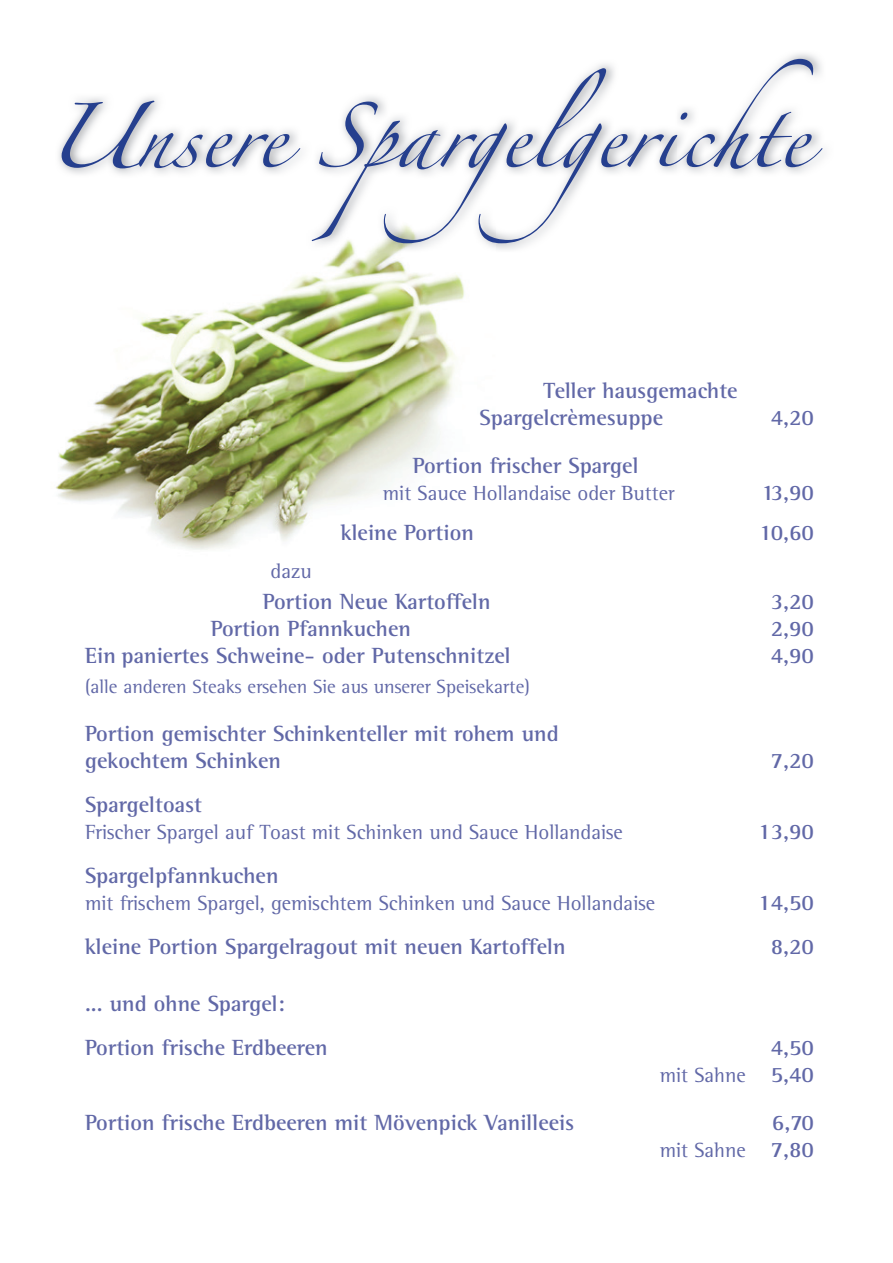
<style>
.page{position:relative;width:893px;height:1263px;background:#fff}
.page>*{position:absolute;margin:0;border:0;box-sizing:border-box;transform-origin:0 0}
.t1{font:58.5px "Zapfino";color:#253f8e}
.t2{font:700 22.5px/27px "Rotis Semi Serif";color:#6168a7}
.t3{font:21px "Rotis Semi Serif";color:#6168a7}
.t4{font:19.5px "Rotis Semi Serif";color:#6168a7}
.s1{font-weight:700;font-size:22.5px}
</style>
<div class="page">
<img style="left:56px;top:252px;width:409px;height:298px">
<img style="left:311px;top:220px;width:184px;height:32px">
<h1 class="t1" style="left:45px;top:112px;width:770px">Unsere Spargelgerichte</h1>
<p class="t2" style="left:480px;top:377px;width:260px;text-indent:64px">Teller hausgemachte<br>Spargelcrèmesuppe</p>
<p class="t2" style="left:771px;top:404px;width:45px">4,20</p>
<p class="t2" style="left:413px;top:452px;width:227px">Portion frischer Spargel</p>
<p class="t3" style="left:383px;top:481px;width:293px">mit Sauce Hollandaise oder Butter</p>
<p class="t2" style="left:761px;top:479px;width:54px">13,90</p>
<p class="t2" style="left:341px;top:519px;width:135px">kleine Portion</p>
<p class="t2" style="left:759px;top:519px;width:57px">10,60</p>
<p class="t3" style="left:271px;top:559px;width:43px">dazu</p>
<p class="t2" style="left:263px;top:588px;width:229px">Portion Neue Kartoffeln</p>
<p class="t2" style="left:771px;top:588px;width:45px">3,20</p>
<p class="t2" style="left:211px;top:615px;width:202px">Portion Pfannkuchen</p>
<p class="t2" style="left:771px;top:615px;width:45px">2,90</p>
<p class="t2" style="left:85px;top:642px;width:427px">Ein paniertes Schweine- oder Putenschnitzel</p>
<p class="t2" style="left:771px;top:642px;width:45px">4,90</p>
<p class="t4" style="left:85px;top:675px;width:446px">(alle anderen Steaks ersehen Sie aus unserer Speisekarte)</p>
<p class="t2" style="left:85px;top:720px;width:475px">Portion gemischter Schinkenteller mit rohem und gekochtem Schinken</p>
<p class="t2" style="left:771px;top:747px;width:45px">7,20</p>
<p class="t2" style="left:85px;top:791px;width:119px">Spargeltoast</p>
<p class="t3" style="left:85px;top:820px;width:539px">Frischer Spargel auf Toast mit Schinken und Sauce Hollandaise</p>
<p class="t2" style="left:758px;top:818px;width:57px">13,90</p>
<p class="t2" style="left:85px;top:862px;width:195px">Spargelpfannkuchen</p>
<p class="t3" style="left:85px;top:891px;width:572px">mit frischem Spargel, gemischtem Schinken und Sauce Hollandaise</p>
<p class="t2" style="left:758px;top:889px;width:57px">14,50</p>
<p class="t2" style="left:85px;top:933px;width:482px">kleine Portion Spargelragout mit neuen Kartoffeln</p>
<p class="t2" style="left:771px;top:933px;width:45px">8,20</p>
<p class="t2" style="left:85px;top:981px;width:244px;line-height:44px">... und ohne Spargel:<br>Portion frische Erdbeeren</p>
<p class="t2" style="left:771px;top:1033px;width:45px">4,50</p>
<p class="t3" style="left:660px;top:1062px;width:156px">mit Sahne <span class="s1">5,40</span></p>
<p class="t2" style="left:85px;top:1109px;width:491px">Portion frische Erdbeeren mit Mövenpick Vanilleeis</p>
<p class="t2" style="left:772px;top:1109px;width:44px">6,70</p>
<p class="t3" style="left:660px;top:1138px;width:156px">mit Sahne <span class="s1">7,80</span></p>
</div>
